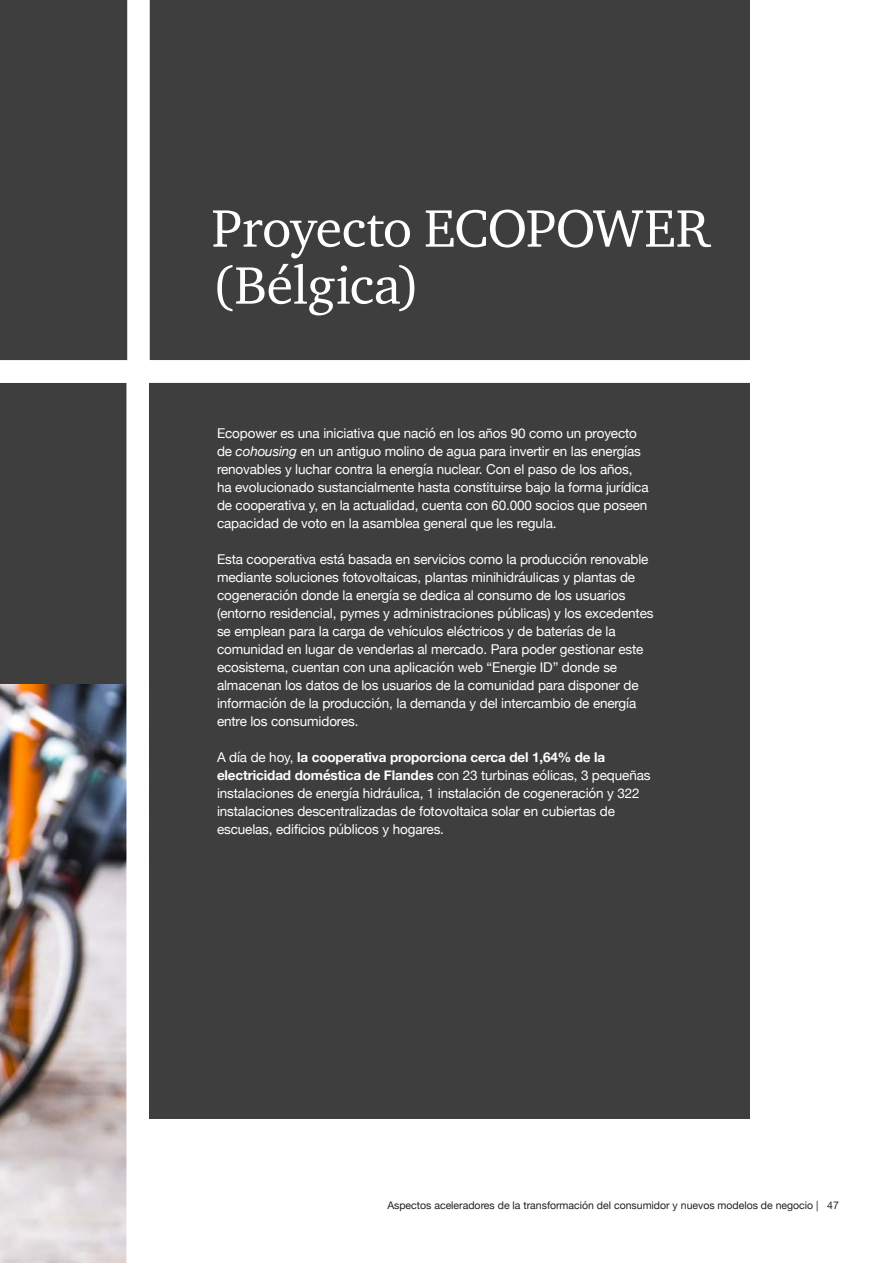
<style>
.page{position:relative;width:893px;height:1263px;background:#fff}
.page>*{position:absolute;margin:0;border:0;box-sizing:border-box;transform-origin:0 0}
.t1{font:54px/57px "ITC Charter Com";letter-spacing:-.01em;color:#fff}
.Texto_ok{font:13.5px/18px "Helvetica Neue";letter-spacing:-.01em;color:#fff}
.t2{font:10.5px "Helvetica Neue";color:#231f20}
.s1{font-style:italic}
.s2{font-weight:700}
</style>
<div class="page">
<div style="left:0;top:0;width:749px;height:1119px;background:#3e3e3f"></div>
<svg style="left:127px;top:0;width:623px;height:394px"></svg>
<img style="left:0;top:349px;width:160px;height:914px">
<p class="t1" style="left:212px;top:199px;width:500px">Proyecto ECOPOWER (Bélgica)</p>
<p class="Texto_ok" style="left:217px;top:425px;width:433px">Ecopower es una iniciativa que nació en los años 90 como un proyecto de <span class="s1">cohousing</span> en un antiguo molino de agua para invertir en las energías renovables y luchar contra la energía nuclear. Con el paso de los años, ha evolucionado sustancialmente hasta constituirse bajo la forma jurídica de cooperativa y, en la actualidad, cuenta con 60.000 socios que poseen capacidad de voto en la asamblea general que les regula.</p>
<p class="Texto_ok" style="left:217px;top:551px;width:438px">Esta cooperativa está basada en servicios como la producción renovable mediante soluciones fotovoltaicas, plantas minihidráulicas y plantas de cogeneración donde la energía se dedica al consumo de los usuarios (entorno residencial, pymes y administraciones públicas) y los excedentes se emplean para la carga de vehículos eléctricos y de baterías de la comunidad en lugar de venderlas al mercado. Para poder gestionar este ecosistema, cuentan con una aplicación web “Energie ID” donde se almacenan los datos de los usuarios de la comunidad para disponer de información de la producción, la demanda y del intercambio de energía entre los consumidores.</p>
<p class="Texto_ok" style="left:217px;top:749px;width:435px">A día de hoy, <span class="s2">la cooperativa proporciona cerca del 1,64% de la electricidad doméstica de Flandes</span> con 23 turbinas eólicas, 3 pequeñas instalaciones de energía hidráulica, 1 instalación de cogeneración y 322 instalaciones descentralizadas de fotovoltaica solar en cubiertas de escuelas, edificios públicos y hogares.</p>
<p class="t2" style="left:387px;top:1198px;width:453px">Aspectos aceleradores de la transformación del consumidor y nuevos modelos de negocio | 47</p>
</div>
